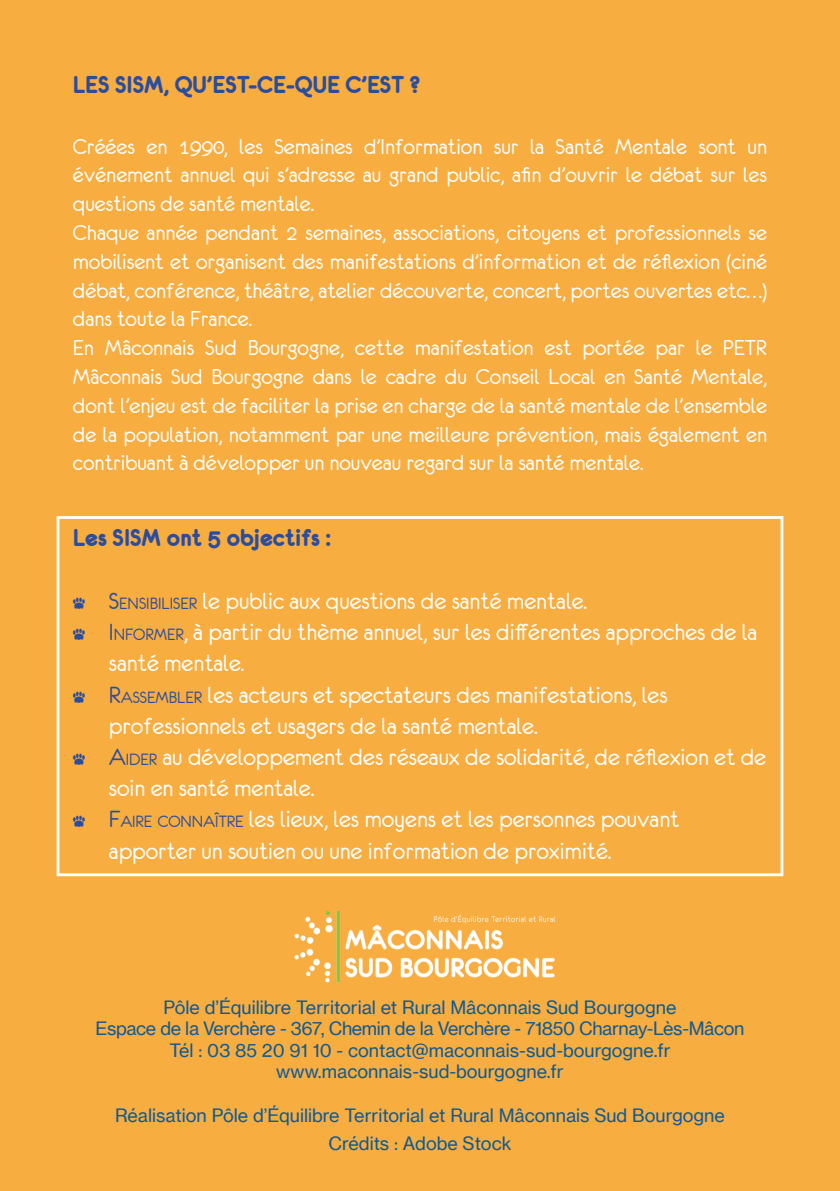
<style>
.page{position:relative;width:840px;height:1191px;background:#fff}
.page>*{position:absolute;margin:0;border:0;box-sizing:border-box;transform-origin:0 0}
.t1{font:26px/31.2px "Eurofurenceregular";color:#fff}
.t2{font:26px "Eurofurencebold";color:#2a4d9e}
.t3{font:24px/28.8px "Eurofurenceregular";color:#fff}
.t4{font:18px/21.6px "Neue Haas Grotesk Text Pro";color:#0d5a96;text-align:center}
.s1{color:#2a4d9e}
.s2{font-size:18.2px;color:#2a4d9e}
.s3{font-style:inherit}
</style>
<div class="page">
<div style="left:0;top:0;width:839px;height:1191px;background:#f8ad40"></div>
<img style="left:294px;top:911px;width:262px;height:72px">
<div style="left:57px;top:516px;width:726px;height:360px;border:3px solid #fff"></div>
<p class="t2" style="left:73px;top:72px;width:348px">LES SISM, QU’EST-CE-QUE C’EST ?</p>
<p class="t3" style="left:73px;top:132px;width:695px">Créées en 1990, les Semaines d’Information sur la Santé Mentale sont un événement annuel qui s’adresse au grand public, afin d’ouvrir le débat sur les questions de santé mentale.<br>Chaque année pendant 2 semaines, associations, citoyens et professionnels se mobilisent et organisent des manifestations d’information et de réflexion (ciné débat, conférence, théâtre, atelier découverte, concert, portes ouvertes etc…) dans toute la France.<br>En Mâconnais Sud Bourgogne, cette manifestation est portée par le PETR Mâconnais Sud Bourgogne dans le cadre du Conseil Local en Santé Mentale, dont l’enjeu est de faciliter la prise en charge de la santé mentale de l’ensemble de la population, notamment par une meilleure prévention, mais également en contribuant à développer un nouveau regard sur la santé mentale.</p>
<p class="t2" style="left:73px;top:525px;width:259px">Les SISM ont 5 objectifs :</p>
<p class="t1" style="left:73px;top:585px;width:515px"><span class="s1">• S</span><span class="s2">ENSIBILISER</span> le public aux questions de santé mentale.</p>
<p class="t1" style="left:109px;top:616px;width:649px;text-indent:-36px"><span class="s1">• I</span> <span class="s2">NFORMER</span><span class="s3">,</span> à partir du thème annuel, sur les différentes approches de la santé mentale.</p>
<p class="t1" style="left:109px;top:679px;width:560px;text-indent:-36px"><span class="s1">• R</span><span class="s2">ASSEMBLER</span> les acteurs et spectateurs des manifestations, les professionnels et usagers de la santé mentale.</p>
<p class="t1" style="left:109px;top:741px;width:658px;text-indent:-36px"><span class="s1">• A</span><span class="s2">IDER</span> au développement des réseaux de solidarité, de réflexion et de soin en santé mentale.</p>
<p class="t1" style="left:109px;top:803px;width:571px;text-indent:-36px"><span class="s1">• F</span><span class="s2">AIRE CONNAÎTRE</span> les lieux, les moyens et les personnes pouvant apporter un soutien ou une information de proximité.</p>
<p class="t4" style="left:95px;top:996px;width:650px">Pôle d’Équilibre Territorial et Rural Mâconnais Sud Bourgogne<br>Espace de la Verchère - 367, Chemin de la Verchère - 71850 Charnay-Lès-Mâcon Tél : 03 85 20 91 10 - contact@maconnais-sud-bourgogne.fr www.maconnais-sud-bourgogne.fr</p>
<p class="t4" style="left:115px;top:1101px;width:611px;line-height:28px">Réalisation Pôle d’Équilibre Territorial et Rural Mâconnais Sud Bourgogne<br>Crédits : Adobe Stock</p>
</div>
